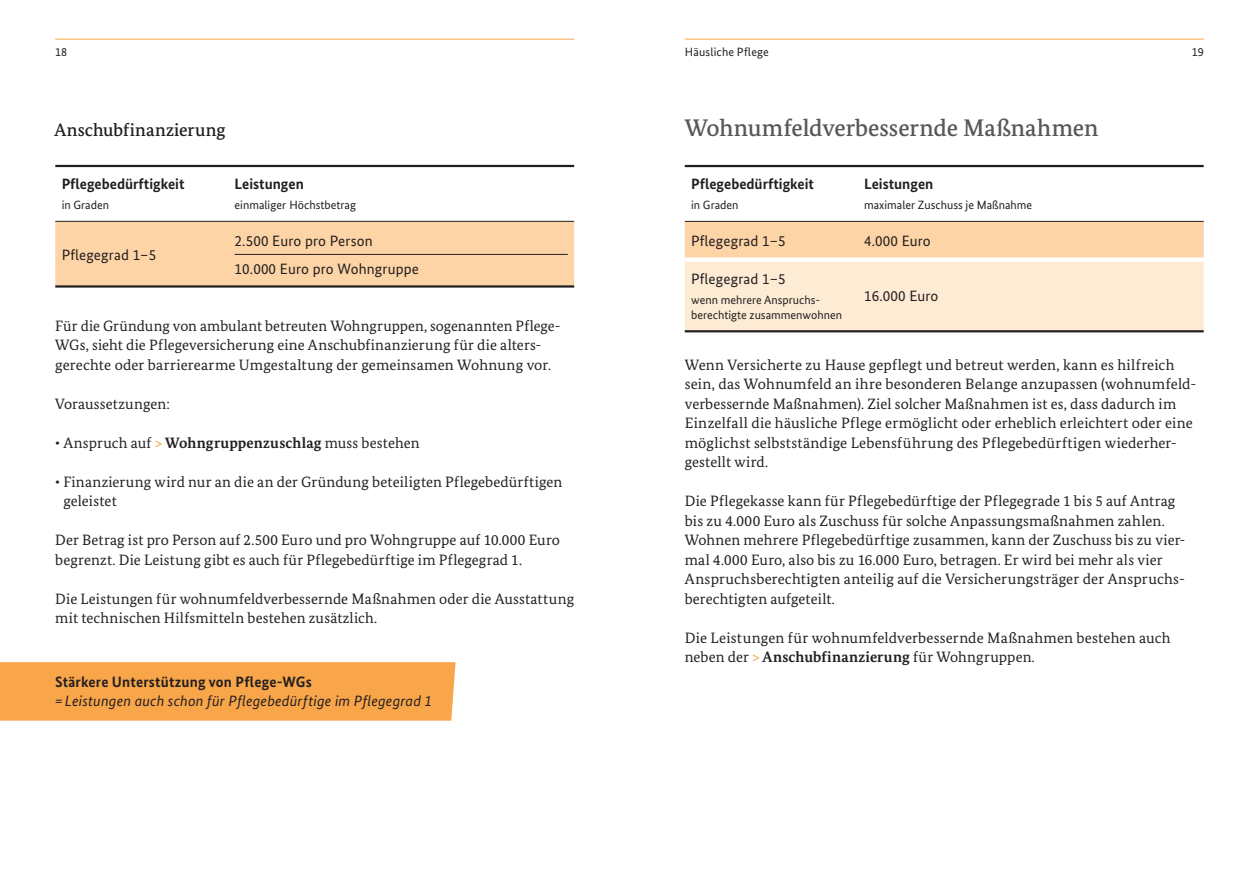
<style>
.page{position:relative;width:1259px;height:893px;background:#fff}
.page>*{position:absolute;margin:0;border:0;box-sizing:border-box;transform-origin:0 0}
.t1{font:500 24px "Bundes Serif";letter-spacing:-.005em;color:#57585a}
.t2{font:500 18px "Bundes Serif";letter-spacing:.005em;color:#231f20}
.t3{font:15px/19.5px "Bundes Serif";letter-spacing:.01em;color:#231f20}
.t4{font:15px/28px "Bundes Sans";letter-spacing:.01em;color:#231f20}
.t5{font:700 15px "Bundes Sans";color:#231f20}
.t6{font:italic 15px "Bundes Sans";letter-spacing:.015em;color:#231f20}
.t7{font:12px/15px "Bundes Sans";color:#231f20}
.s1{font-weight:700;color:#f9a64a}
.s2{font-weight:700}
</style>
<div class="page">
<hr style="left:55px;top:39px;width:519px;height:1px;background:#f9a64a">
<hr style="left:685px;top:39px;width:518px;height:1px;background:#f9a64a">
<div style="left:55px;top:222px;width:519px;height:63px;background:#fdd4a6"></div>
<hr style="left:55px;top:165px;width:173px;height:2px;background:#231f20">
<hr style="left:228px;top:165px;width:346px;height:2px;background:#231f20">
<hr style="left:55px;top:221px;width:173px;height:1px;background:#231f20">
<hr style="left:228px;top:221px;width:346px;height:1px;background:#231f20">
<hr style="left:55px;top:285px;width:173px;height:3px;background:#231f20">
<hr style="left:228px;top:285px;width:346px;height:3px;background:#231f20">
<hr style="left:235px;top:254px;width:333px;height:1px;background:#231f20">
<div style="left:0;top:662px;width:455px;height:59px;background:#f9a64a"></div>
<svg style="left:685px;top:222px;width:518px;height:108px;background:#fde3c4"></svg>
<hr style="left:685px;top:165px;width:518px;height:2px;background:#231f20">
<hr style="left:685px;top:330px;width:172px;height:2px;background:#231f20">
<hr style="left:857px;top:330px;width:346px;height:2px;background:#231f20">
<div style="left:685px;top:257px;width:172px;height:5px;background:#fff"></div>
<div style="left:857px;top:257px;width:346px;height:5px;background:#fff"></div>
<hr style="left:685px;top:221px;width:172px;height:1px;background:#231f20">
<hr style="left:857px;top:221px;width:346px;height:1px;background:#231f20">
<p class="t7" style="left:55px;top:45px;width:13px">18</p>
<p class="t7" style="left:685px;top:45px;width:86px">Häusliche Pflege</p>
<p class="t7" style="left:1191px;top:45px;width:13px">19</p>
<p class="t2" style="left:54px;top:123px;width:173px">Anschubfinanzierung</p>
<p class="t5" style="left:62px;top:178px;width:124px">Pflege bedürftigkeit</p>
<p class="t7" style="left:62px;top:198px;width:49px">in Graden</p>
<p class="t4" style="left:62px;top:242px;width:96px">Pflegegrad 1–5</p>
<p class="t5" style="left:235px;top:178px;width:71px">Leistungen</p>
<p class="t7" style="left:235px;top:198px;width:123px">einmaliger Höchstbetrag</p>
<p class="t4" style="left:235px;top:228px;width:186px">2.500 Euro pro Person<br>10.000 Euro pro Wohngruppe</p>
<p class="t3" style="left:55px;top:317px;width:507px">Für die Gründung von ambulant betreuten Wohngruppen, sogenannten Pflege-<br>WGs, sieht die Pflegeversicherung eine Anschubfinanzierung für die alters&shy;gerechte oder barrierearme Umgestaltung der gemeinsamen Wohnung vor.</p>
<p class="t3" style="left:55px;top:395px;width:116px">Voraussetzungen:</p>
<p class="t3" style="left:55px;top:434px;width:366px">• Anspruch auf <span class="s1">&gt;</span> <span class="s2">Wohngruppenzuschlag</span> muss bestehen</p>
<p class="t3" style="left:63px;top:473px;width:500px;text-indent:-8px">• Finanzierung wird nur an die an der Gründung beteiligten Pflegebedürftigen geleistet</p>
<p class="t3" style="left:55px;top:531px;width:506px">Der Betrag ist pro Person auf 2.500 Euro und pro Wohngruppe auf 10.000 Euro begrenzt. Die Leistung gibt es auch für Pflegebedürftige im Pflegegrad 1.</p>
<p class="t3" style="left:55px;top:590px;width:520px">Die Leistungen für wohnumfeldverbessernde Maßnahmen oder die Ausstattung mit technischen Hilfsmitteln bestehen zusätzlich.</p>
<p class="t5" style="left:55px;top:675px;width:258px">Stärkere Unterstützung von Pflege-WGs</p>
<p class="t6" style="left:55px;top:696px;width:378px">= Leistungen auch schon für Pflegebedürftige im Pflegegrad 1</p>
<h1 class="t1" style="left:685px;top:118px;width:415px">Wohnumfeldverbessernde Maßnahmen</h1>
<p class="t5" style="left:691px;top:178px;width:124px">Pflege bedürftigkeit</p>
<p class="t7" style="left:691px;top:198px;width:49px">in Graden</p>
<p class="t5" style="left:864px;top:178px;width:71px">Leistungen</p>
<p class="t7" style="left:864px;top:198px;width:170px">maximaler Zuschuss je Maßnahme</p>
<p class="t4" style="left:691px;top:228px;width:96px">Pflegegrad 1–5</p>
<p class="t4" style="left:864px;top:228px;width:68px">4.000 Euro</p>
<p class="t4" style="left:691px;top:266px;width:96px">Pflegegrad 1–5</p>
<p class="t7" style="left:691px;top:293px;width:152px">wenn mehrere Anspruchs&shy;berechtigte zusammenwohnen</p>
<p class="t4" style="left:864px;top:283px;width:76px">16.000 Euro</p>
<p class="t3" style="left:685px;top:356px;width:513px">Wenn Versicherte zu Hause gepflegt und betreut werden, kann es hilfreich sein, das Wohnumfeld an ihre besonderen Belange anzupassen (wohnumfeld&shy;verbessernde Maßnahmen). Ziel solcher Maßnahmen ist es, dass dadurch im Einzelfall die häusliche Pflege ermöglicht oder erheblich erleichtert oder eine möglichst selbstständige Lebensführung des Pflegebedürftigen wiederher&shy;gestellt wird.</p>
<p class="t3" style="left:685px;top:492px;width:502px">Die Pflegekasse kann für Pflegebedürftige der Pflegegrade 1 bis 5 auf Antrag bis zu 4.000 Euro als Zuschuss für solche Anpassungsmaßnahmen zahlen.<br>Wohnen mehrere Pflegebedürftige zusammen, kann der Zuschuss bis zu vier&shy;mal 4.000 Euro, also bis zu 16.000 Euro, betragen. Er wird bei mehr als vier Anspruchsberechtigten anteilig auf die Versicherungsträger der Anspruchs&shy;berechtigten aufgeteilt.</p>
<p class="t3" style="left:685px;top:629px;width:487px">Die Leistungen für wohnumfeldverbessernde Maßnahmen bestehen auch neben der <span class="s1">&gt;</span> <span class="s2">Anschubfinanzierung</span> für Wohngruppen.</p>
</div>
